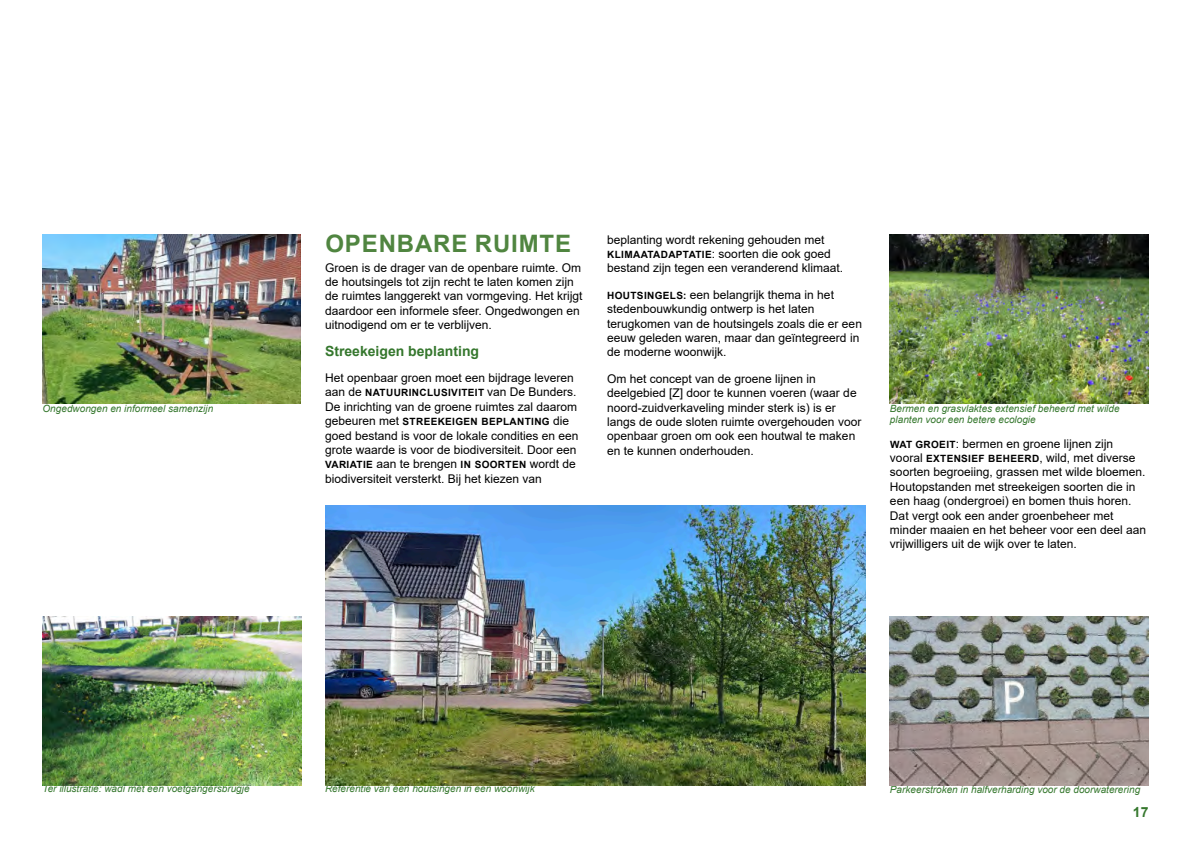
<style>
.page{position:relative;width:1191px;height:842px;background:#fff}
.page>*{position:absolute;margin:0;border:0;box-sizing:border-box;transform-origin:0 0}
.t1{font:700 24px "Arial";letter-spacing:.035em;color:#508540}
.t2{font:700 14px "Arial";color:#35772d}
.t3{font:12px/14.4px "Arial";color:#000}
.t4{font:italic 10px/10.3px "Arial";color:#35772d}
.t5{font:700 10px "Arial";letter-spacing:.035em;color:#000}
.s1{font-weight:400;font-size:12px}
.s2{font-weight:700;font-size:10px}
</style>
<div class="page">
<img style="left:43px;top:617px;width:258px;height:168px">
<img style="left:890px;top:616px;width:258px;height:169px">
<img style="left:890px;top:235px;width:258px;height:168px">
<img style="left:325px;top:506px;width:541px;height:279px">
<img style="left:43px;top:235px;width:257px;height:168px">
<p class="t4" style="left:43px;top:404px;width:172px">Ongedwongen en informeel samenzĳn</p>
<h1 class="t1" style="left:325px;top:235px;width:247px">OPENBARE RUIMTE</h1>
<p class="t3" style="left:325px;top:261px;width:259px">Groen is de drager van de openbare ruimte. Om de houtsingels tot zĳn recht te laten komen zĳn de ruimtes langgerekt van vormgeving. Het krĳgt daardoor een informele sfeer. Ongedwongen en uitnodigend om er te verblĳven.</p>
<p class="t2" style="left:325px;top:345px;width:156px">Streekeigen beplanting</p>
<p class="t3" style="left:325px;top:372px;width:250px">Het openbaar groen moet een bĳdrage leveren</p>
<p class="t5" style="left:325px;top:389px;width:253px"><span class="s1">aan de</span> NATUURINCLUSIVITEIT <span class="s1">van De Bunders.</span></p>
<p class="t3" style="left:325px;top:400px;width:254px">De inrichting van de groene ruimtes zal daarom</p>
<p class="t5" style="left:325px;top:418px;width:246px"><span class="s1">gebeuren met</span> STREEKEIGEN BEPLANTING <span class="s1">die</span></p>
<p class="t3" style="left:325px;top:429px;width:255px">goed bestand is voor de lokale condities en een grote waarde is voor de biodiversiteit. Door een <span class="s2">VARIATIE</span> aan te brengen <span class="s2">IN SOORTEN</span> wordt de biodiversiteit versterkt. Bĳ het kiezen van</p>
<p class="t3" style="left:607px;top:233px;width:238px">beplanting wordt rekening gehouden met<br><span class="s2">KLIMAATADAPTATIE</span>: soorten die ook goed bestand zĳn tegen een veranderend klimaat.</p>
<p class="t3" style="left:607px;top:288px;width:256px"><span class="s2">HOUTSINGELS:</span> een belangrĳk thema in het stedenbouwkundig ontwerp is het laten terugkomen van de houtsingels zoals die er een eeuw geleden waren, maar dan geïntegreerd in de moderne woonwĳk.</p>
<p class="t3" style="left:607px;top:372px;width:256px">Om het concept van de groene lĳnen in deelgebied [Z] door te kunnen voeren (waar de noord-zuidverkaveling minder sterk is) is er langs de oude sloten ruimte overgehouden voor openbaar groen om ook een houtwal te maken en te kunnen onderhouden.</p>
<p class="t4" style="left:890px;top:405px;width:231px">Bermen en grasvlaktes extensief beheerd met wilde planten voor een betere ecologie</p>
<p class="t3" style="left:890px;top:437px;width:258px"><span class="s2">WAT GROEIT</span>: bermen en groene lĳnen zĳn vooral <span class="s2">EXTENSIEF BEHEERD</span>, wild, met diverse soorten begroeiing, grassen met wilde bloemen.<br>Houtopstanden met streekeigen soorten die in een haag (ondergroei) en bomen thuis horen.<br>Dat vergt ook een ander groenbeheer met minder maaien en het beheer voor een deel aan vrĳwilligers uit de wĳk over te laten.</p>
<p class="t4" style="left:43px;top:785px;width:208px">Ter illustratie: wadi met een voetgangersbrugje</p>
<p class="t4" style="left:325px;top:784px;width:211px">Referentie van een houtsingen in een woonwĳk</p>
<p class="t4" style="left:890px;top:785px;width:252px">Parkeerstroken in halfverharding voor de doorwaterering</p>
<p class="t2" style="left:1132px;top:806px;width:17px">17</p>
</div>
